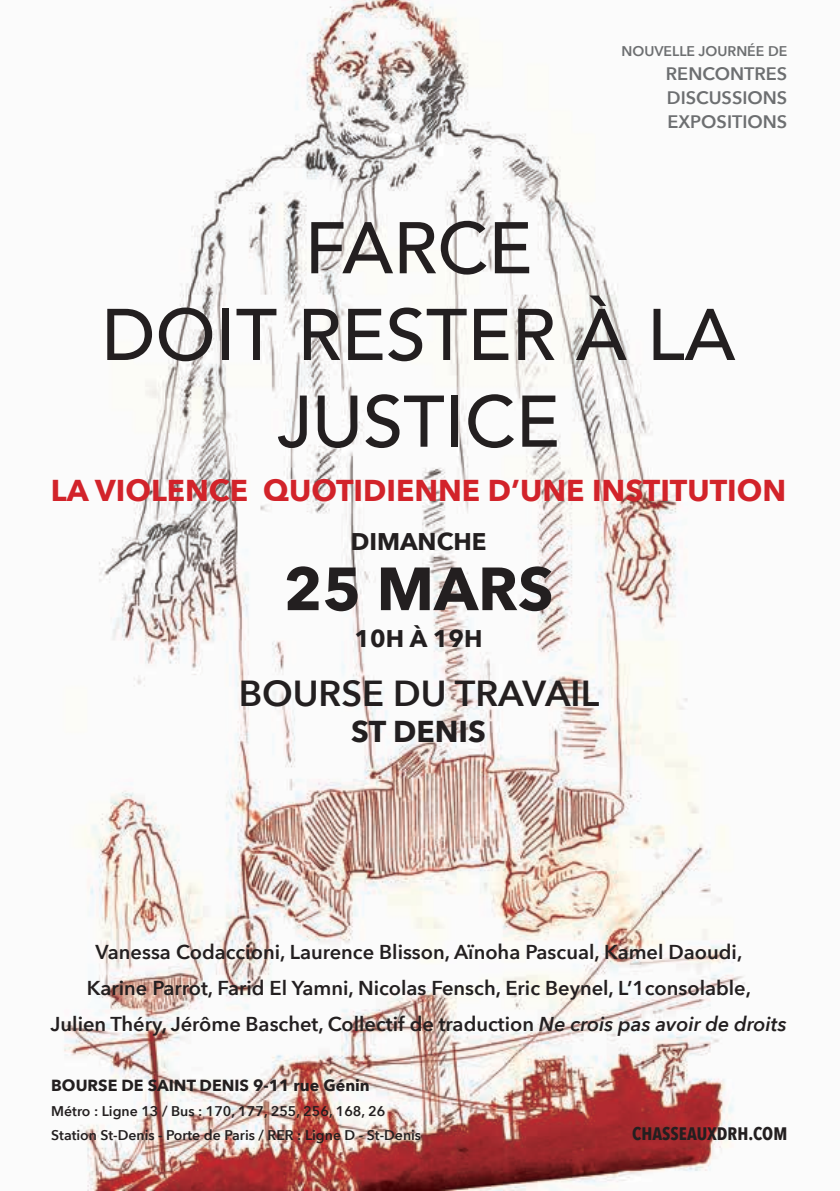
<style>
.page{position:relative;width:840px;height:1191px;background:#fff}
.page>*{position:absolute;margin:0;border:0;box-sizing:border-box;transform-origin:0 0}
.t1{font:500 72.2px/86.6px "Avenir";color:#231f20;text-align:center}
.t2{font:700 60.2px "Avenir Next";color:#231f20}
.t3{font:600 36.2px "Avenir Next";color:#231f20}
.t4{font:700 30px "Avenir Next";color:#d2232a}
.t5{font:700 30px "Avenir Next";color:#231f20}
.t6{font:700 24px "Avenir Next";color:#231f20}
.t7{font:600 20px/36.2px "Avenir Next";color:#231f20;text-align:center}
.t8{font:600 18px/24px "Avenir Next";color:#6d6f71;text-align:justify}
.t9{font:700 18px "Avenir Next Condensed";color:#231f20}
.t10{font:700 16px "Avenir Next";color:#231f20}
.t11{font:600 14px/24px "Avenir Next";color:#231f20}
.t12{font:600 14px "Avenir Next";color:#6d6f71}
.s1{font-style:italic}
</style>
<div class="page">
<img style="left:64px;top:0;width:682px;height:1190px">
<p class="t12" style="left:621px;top:39px;width:167px">NOUVELLE JOURNÉE DE</p>
<p class="t8" style="left:665px;top:61px;width:123px">RENCONTRES DISCUSSIONS EXPOSITIONS</p>
<h1 class="t1" style="left:102px;top:201px;width:634px">FARCE<br>DOIT RESTER À LA<br>JUSTICE</h1>
<h3 class="t4" style="left:51px;top:464px;width:736px">LA VIOLENCE QUOTIDIENNE D’UNE INSTITUTION</h3>
<p class="t6" style="left:350px;top:521px;width:137px">DIMANCHE</p>
<h2 class="t2" style="left:283px;top:537px;width:271px">25 MARS</h2>
<p class="t6" style="left:354px;top:617px;width:129px">10H À 19H</p>
<h3 class="t3" style="left:238px;top:662px;width:362px">BOURSE DU TRAVAIL</h3>
<h3 class="t5" style="left:351px;top:705px;width:136px">ST DENIS</h3>
<p class="t7" style="left:51px;top:933px;width:737px">Vanessa Codaccioni, Laurence Blisson, Aïnoha Pascual, Kamel Daoudi,<br>Karine Parrot, Farid El Yamni, Nicolas Fensch, Eric Beynel, L’1consolable,<br>Julien Théry, Jérôme Baschet, Collectif de traduction <span class="s1">Ne crois pas avoir de droits</span></p>
<p class="t10" style="left:51px;top:1072px;width:320px">BOURSE DE SAINT DENIS 9-11 rue Génin</p>
<p class="t11" style="left:51px;top:1098px;width:371px">Métro : Ligne 13 / Bus : 170, 177, 255, 256, 168, 26<br>Station St-Denis - Porte de Paris / RER : Ligne D - St-Denis</p>
<p class="t9" style="left:632px;top:1122px;width:156px">CHASSEAUXDRH.COM</p>
</div>
